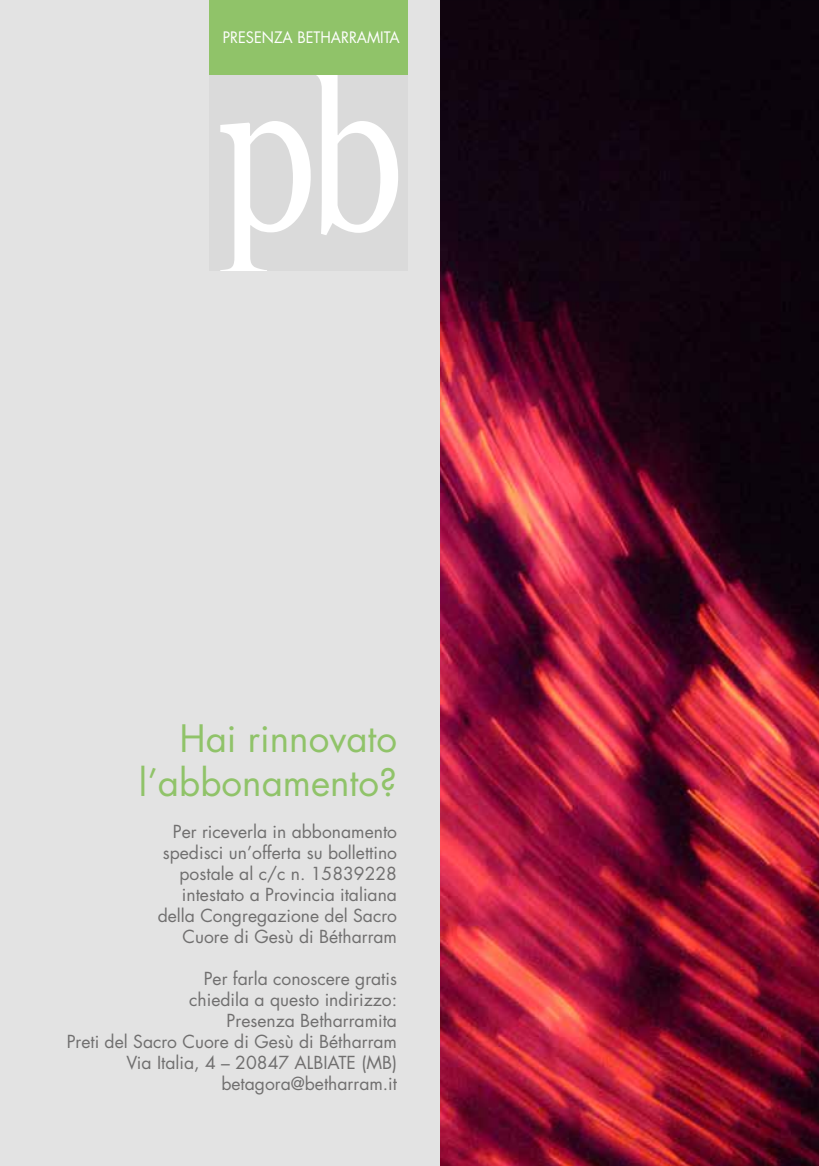
<style>
.page{position:relative;width:819px;height:1166px;background:#fff}
.page>*{position:absolute;margin:0;border:0;box-sizing:border-box;transform-origin:0 0}
.t1{font:36.75px/44.1px "Futura";color:#90c369;text-align:right}
.t2{font:17.5px/21px "Futura";color:#706f6f;text-align:right}
.t3{font:15.4px "Futura";color:#fff;scale:.95 1}
</style>
<div class="page">
<img style="left:439px;top:0;width:380px;height:1166px">
<div style="left:0;top:0;width:439px;height:1166px;background:#e3e3e3"></div>
<div style="left:210px;top:72px;width:198px;height:199px;background:#dadada"></div>
<svg style="left:220px;top:74px;width:178px;height:197px"></svg>
<div style="left:210px;top:0;width:198px;height:74px;background:#90c369"></div>
<p class="t3" style="left:223px;top:28px;width:188px">PRESENZA BETHARRAMITA</p>
<h1 class="t1" style="left:139px;top:716px;width:259px">Hai rinnovato l’abbonamento?</h1>
<p class="t2" style="left:158px;top:821px;width:241px">Per riceverla in abbonamento spedisci un’offerta su bollettino postale al c/c n. 15839228 intestato a Provincia italiana della Congregazione del Sacro<br>Cuore di Gesù di Bétharram</p>
<p class="t2" style="left:67px;top:968px;width:332px">Per farla conoscere gratis<br>chiedila a questo indirizzo:<br>Presenza Betharramita<br>Preti del Sacro Cuore di Gesù di Bétharram<br>Via Italia, 4 – 20847 ALBIATE (MB) betagora@betharram.it</p>
</div>
